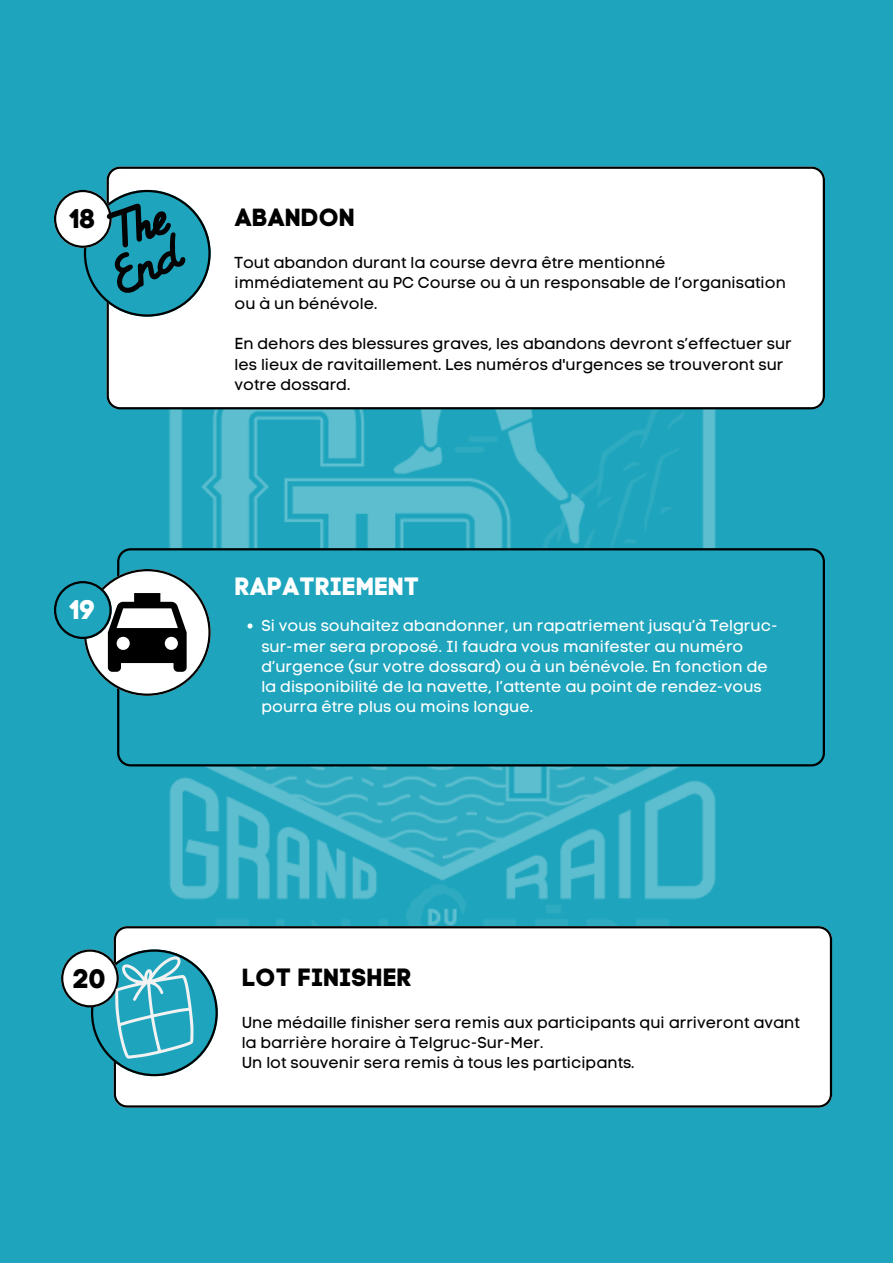
<style>
.page{position:relative;width:893px;height:1263px;background:#1ea5bd}
.page>*{position:absolute;margin:0;border:0;box-sizing:border-box;transform-origin:0 0}
.t1{font:26.78px "Code Pro Bold LC";color:#000}
.t2{font:26.78px "Code Pro Bold LC";color:#fff}
.t3{font:24.75px "Code Pro Bold LC";color:#000}
.t4{font:24.75px "Code Pro Bold LC";color:#fff}
.t5{font:15.75px/20.2px "Code Pro Normal LC";color:#000}
.t6{font:15.75px/20.2px "Code Pro Normal LC";color:#fff}
</style>
<div class="page">
<img style="left:81px;top:166px;width:752px;height:942px">
<div style="left:107px;top:167px;width:718px;height:242px;background:#fff"></div>
<svg style="left:54px;top:190px;width:156px;height:126px"></svg>
<svg style="left:117px;top:548px;width:708px;height:218px"></svg>
<svg style="left:54px;top:569px;width:156px;height:127px"></svg>
<svg style="left:247px;top:623px;width:5px;height:5px"></svg>
<div style="left:114px;top:926px;width:718px;height:181px;background:#fff"></div>
<svg style="left:61px;top:949px;width:157px;height:127px"></svg>
<p class="t1" style="left:70px;top:203px;width:28px">18</p>
<p class="t2" style="left:70px;top:594px;width:28px">19</p>
<p class="t1" style="left:73px;top:962px;width:34px">20</p>
<p class="t3" style="left:234px;top:202px;width:122px">ABANDON</p>
<h1 class="t5" style="left:234px;top:253px;width:553px">Tout abandon durant la course devra être mentionné immédiatement au PC Course ou à un responsable de l’organisation ou à un bénévole.</h1>
<p class="t5" style="left:234px;top:334px;width:559px">En dehors des blessures graves, les abandons devront s’effectuer sur les lieux de ravitaillement. Les numéros d'urgences se trouveront sur votre dossard.</p>
<p class="t4" style="left:234px;top:571px;width:186px">RAPATRIEMENT</p>
<h1 class="t6" style="left:261px;top:616px;width:518px">Si vous souhaitez abandonner, un rapatriement jusqu’à Telgruc&shy;sur-mer sera proposé. Il faudra vous manifester au numéro d’urgence (sur votre dossard) ou à un bénévole. En fonction de la disponibilité de la navette, l’attente au point de rendez-vous pourra être plus ou moins longue.</h1>
<h1 class="t3" style="left:242px;top:962px;width:171px">LOT FINISHER</h1>
<p class="t5" style="left:242px;top:1012px;width:559px">Une médaille finisher sera remis aux participants qui arriveront avant la barrière horaire à Telgruc-Sur-Mer.</p>
<p class="t5" style="left:242px;top:1053px;width:394px">Un lot souvenir sera remis à tous les participants.</p>
</div>
